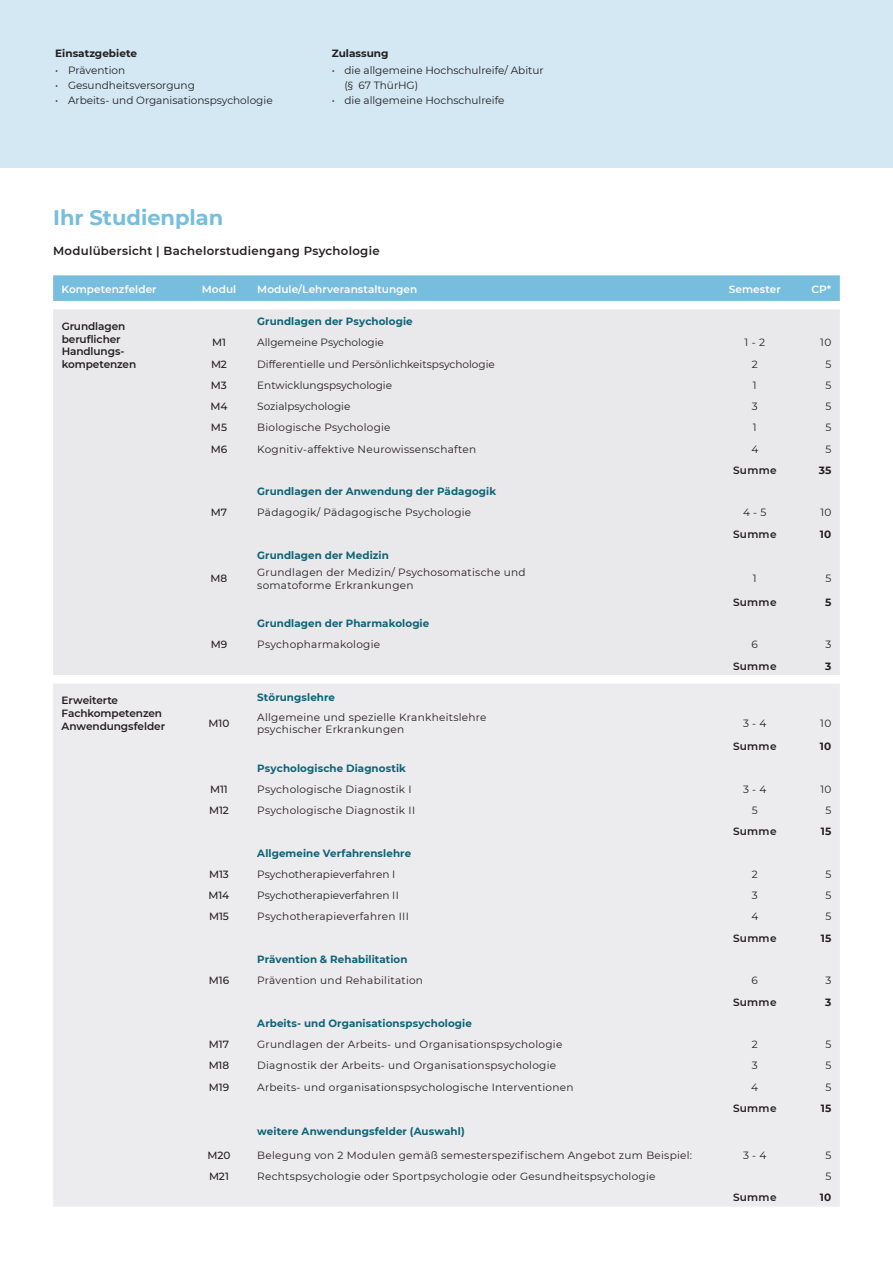
<style>
.page{position:relative;width:893px;height:1263px;background:#fff}
.page>*{position:absolute;margin:0;border:0;box-sizing:border-box;transform-origin:0 0}
.t1{font:700 21px "Montserrat";color:#76bdde}
.t2{font:600 11.7px "Montserrat";letter-spacing:.025em;color:#231f20}
.t3{font:10.5px/12.6px "Montserrat";letter-spacing:.025em;color:#231f20}
.t4{font:10.5px/15px "Montserrat";color:#231f20}
.t5{font:700 10.5px "Montserrat";letter-spacing:.01em;color:#0d6476}
.t6{font:600 10.5px/12.6px "Montserrat";letter-spacing:-.005em;color:#231f20}
.t7{font:600 10.5px "Montserrat";letter-spacing:.005em;color:#fff}
.t8{font:500 10.5px "Montserrat";letter-spacing:-.005em;color:#231f20}
.t9{font:700 10.5px "Montserrat";color:#231f20}
</style>
<div class="page">
<div style="left:0;top:0;width:893px;height:167px;background:#d3e8f3"></div>
<svg style="left:53px;top:275px;width:787px;height:26px;background:#78bede"></svg>
<div style="left:53px;top:309px;width:787px;height:366px;background:#e9e8eb"></div>
<div style="left:53px;top:684px;width:787px;height:523px;background:#ecebee"></div>
<p class="t9" style="left:55px;top:46px;width:83px">Einsatzgebiete</p>
<p class="t4" style="left:55px;top:62px;width:72px">• Prävention</p>
<p class="t4" style="left:55px;top:77px;width:141px">• Gesundheitsversorgung</p>
<p class="t4" style="left:55px;top:92px;width:219px">• Arbeits- und Organisationspsychologie</p>
<p class="t9" style="left:332px;top:46px;width:58px">Zulassung</p>
<p class="t4" style="left:344px;top:62px;width:201px;text-indent:-13px">• die allgemeine Hochschulreife/ Abitur (§ 67 ThürHG)</p>
<p class="t4" style="left:332px;top:92px;width:174px">• die allgemeine Hochschulreife</p>
<h1 class="t1" style="left:53px;top:202px;width:172px">Ihr Studienplan</h1>
<p class="t2" style="left:53px;top:243px;width:328px">Modulübersicht | Bachelorstudiengang Psychologie</p>
<p class="t7" style="left:62px;top:282px;width:97px">Kompetenzfelder</p>
<p class="t7" style="left:202px;top:282px;width:36px">Modul</p>
<p class="t7" style="left:257px;top:282px;width:162px">Module/Lehrveranstaltungen</p>
<p class="t7" style="left:729px;top:282px;width:54px">Semester</p>
<p class="t7" style="left:811px;top:282px;width:21px">CP*</p>
<p class="t6" style="left:62px;top:320px;width:76px">Grundlagen beruflicher<br>Handlungs&shy;kompetenzen</p>
<p class="t5" style="left:257px;top:314px;width:157px">Grundlagen der Psychologie</p>
<p class="t8" style="left:212px;top:335px;width:15px">M1</p>
<p class="t4" style="left:257px;top:335px;width:128px">Allgemeine Psychologie</p>
<p class="t3" style="left:745px;top:336px;width:22px">1 - 2</p>
<p class="t3" style="left:820px;top:336px;width:13px">10</p>
<p class="t8" style="left:211px;top:357px;width:17px">M2</p>
<p class="t4" style="left:257px;top:356px;width:239px">Differentielle und Persönlichkeitspsychologie</p>
<p class="t3" style="left:752px;top:357px;width:7px">2</p>
<p class="t3" style="left:825px;top:357px;width:7px">5</p>
<p class="t8" style="left:211px;top:378px;width:17px">M3</p>
<p class="t4" style="left:257px;top:377px;width:136px">Entwicklungspsychologie</p>
<p class="t3" style="left:753px;top:378px;width:5px">1</p>
<p class="t3" style="left:825px;top:378px;width:7px">5</p>
<p class="t8" style="left:211px;top:399px;width:18px">M4</p>
<p class="t4" style="left:257px;top:399px;width:95px">Sozialpsychologie</p>
<p class="t3" style="left:752px;top:400px;width:7px">3</p>
<p class="t3" style="left:825px;top:400px;width:7px">5</p>
<p class="t8" style="left:211px;top:420px;width:18px">M5</p>
<p class="t3" style="left:257px;top:421px;width:135px">Biologische Psychologie</p>
<p class="t3" style="left:753px;top:421px;width:5px">1</p>
<p class="t3" style="left:825px;top:421px;width:7px">5</p>
<p class="t8" style="left:211px;top:442px;width:18px">M6</p>
<p class="t3" style="left:257px;top:442px;width:220px">Kognitiv-affektive Neurowissenschaften</p>
<p class="t3" style="left:751px;top:442px;width:8px">4</p>
<p class="t3" style="left:825px;top:442px;width:7px">5</p>
<p class="t6" style="left:733px;top:463px;width:45px">Summe</p>
<p class="t9" style="left:819px;top:463px;width:14px">35</p>
<p class="t5" style="left:257px;top:484px;width:240px">Grundlagen der Anwendung der Pädagogik</p>
<p class="t8" style="left:211px;top:505px;width:18px">M7</p>
<p class="t3" style="left:257px;top:506px;width:215px">Pädagogik/ Pädagogische Psychologie</p>
<p class="t3" style="left:743px;top:506px;width:25px">4 - 5</p>
<p class="t3" style="left:820px;top:506px;width:13px">10</p>
<p class="t6" style="left:733px;top:527px;width:45px">Summe</p>
<p class="t9" style="left:820px;top:526px;width:13px">10</p>
<p class="t5" style="left:257px;top:548px;width:133px">Grundlagen der Medizin</p>
<p class="t8" style="left:211px;top:571px;width:18px">M8</p>
<p class="t3" style="left:257px;top:566px;width:270px">Grundlagen der Medizin/ Psychosomatische und somatoforme Erkrankungen</p>
<p class="t3" style="left:753px;top:572px;width:5px">1</p>
<p class="t3" style="left:825px;top:572px;width:7px">5</p>
<p class="t6" style="left:733px;top:595px;width:45px">Summe</p>
<p class="t9" style="left:825px;top:594px;width:8px">5</p>
<p class="t5" style="left:257px;top:616px;width:173px">Grundlagen der Pharmakologie</p>
<p class="t8" style="left:211px;top:637px;width:18px">M9</p>
<p class="t3" style="left:257px;top:638px;width:124px">Psychopharmakologie</p>
<p class="t3" style="left:752px;top:638px;width:8px">6</p>
<p class="t3" style="left:825px;top:638px;width:7px">3</p>
<p class="t6" style="left:733px;top:659px;width:45px">Summe</p>
<p class="t9" style="left:825px;top:658px;width:8px">3</p>
<p class="t6" style="left:62px;top:694px;width:105px">Erweiterte<br>Fachkompetenzen<br>Anwendungsfelder</p>
<p class="t5" style="left:257px;top:690px;width:79px">Störungslehre</p>
<p class="t8" style="left:209px;top:716px;width:22px">M10</p>
<p class="t3" style="left:257px;top:710px;width:231px">Allgemeine und spezielle Krankheitslehre psychischer Erkrankungen</p>
<p class="t3" style="left:743px;top:716px;width:25px">3 - 4</p>
<p class="t3" style="left:820px;top:716px;width:13px">10</p>
<p class="t6" style="left:733px;top:740px;width:45px">Summe</p>
<p class="t9" style="left:820px;top:739px;width:13px">10</p>
<p class="t5" style="left:257px;top:760px;width:150px">Psychologische Diagnostik</p>
<p class="t8" style="left:210px;top:782px;width:19px">M11</p>
<p class="t3" style="left:257px;top:782px;width:156px">Psychologische Diagnostik I</p>
<p class="t3" style="left:743px;top:782px;width:25px">3 - 4</p>
<p class="t3" style="left:820px;top:782px;width:13px">10</p>
<p class="t8" style="left:209px;top:803px;width:21px">M12</p>
<p class="t3" style="left:257px;top:804px;width:159px">Psychologische Diagnostik II</p>
<p class="t3" style="left:752px;top:804px;width:7px">5</p>
<p class="t3" style="left:825px;top:804px;width:7px">5</p>
<p class="t6" style="left:733px;top:825px;width:45px">Summe</p>
<p class="t9" style="left:821px;top:824px;width:12px">15</p>
<p class="t5" style="left:257px;top:845px;width:156px">Allgemeine Verfahrenslehre</p>
<p class="t8" style="left:209px;top:867px;width:21px">M13</p>
<p class="t4" style="left:257px;top:866px;width:140px">Psychotherapieverfahren I</p>
<p class="t3" style="left:752px;top:867px;width:7px">2</p>
<p class="t3" style="left:825px;top:867px;width:7px">5</p>
<p class="t8" style="left:209px;top:888px;width:22px">M14</p>
<p class="t4" style="left:257px;top:888px;width:143px">Psychotherapieverfahren II</p>
<p class="t3" style="left:752px;top:889px;width:7px">3</p>
<p class="t3" style="left:825px;top:889px;width:7px">5</p>
<p class="t8" style="left:209px;top:909px;width:21px">M15</p>
<p class="t3" style="left:257px;top:910px;width:153px">Psychotherapieverfahren III</p>
<p class="t3" style="left:751px;top:910px;width:8px">4</p>
<p class="t3" style="left:825px;top:910px;width:7px">5</p>
<p class="t6" style="left:733px;top:931px;width:45px">Summe</p>
<p class="t9" style="left:821px;top:930px;width:12px">15</p>
<p class="t5" style="left:257px;top:952px;width:152px">Prävention &amp; Rehabilitation</p>
<p class="t8" style="left:209px;top:973px;width:22px">M16</p>
<p class="t3" style="left:257px;top:974px;width:167px">Prävention und Rehabilitation</p>
<p class="t3" style="left:752px;top:974px;width:8px">6</p>
<p class="t3" style="left:825px;top:974px;width:7px">3</p>
<p class="t6" style="left:733px;top:995px;width:45px">Summe</p>
<p class="t9" style="left:825px;top:994px;width:8px">3</p>
<p class="t5" style="left:257px;top:1015px;width:216px">Arbeits- und Organisationspsychologie</p>
<p class="t8" style="left:209px;top:1037px;width:22px">M17</p>
<p class="t3" style="left:257px;top:1038px;width:307px">Grundlagen der Arbeits- und Organisationspsychologie</p>
<p class="t3" style="left:752px;top:1038px;width:7px">2</p>
<p class="t3" style="left:825px;top:1038px;width:7px">5</p>
<p class="t8" style="left:209px;top:1058px;width:22px">M18</p>
<p class="t3" style="left:257px;top:1059px;width:300px">Diagnostik der Arbeits- und Organisationspsychologie</p>
<p class="t3" style="left:752px;top:1059px;width:7px">3</p>
<p class="t3" style="left:825px;top:1059px;width:7px">5</p>
<p class="t8" style="left:209px;top:1079px;width:22px">M19</p>
<p class="t3" style="left:257px;top:1080px;width:318px">Arbeits- und organisationspsychologische Interventionen</p>
<p class="t3" style="left:751px;top:1080px;width:8px">4</p>
<p class="t3" style="left:825px;top:1080px;width:7px">5</p>
<p class="t6" style="left:733px;top:1101px;width:45px">Summe</p>
<p class="t9" style="left:821px;top:1100px;width:12px">15</p>
<p class="t5" style="left:257px;top:1124px;width:209px">weitere Anwendungsfelder (Auswahl)</p>
<p class="t8" style="left:208px;top:1147px;width:24px">M20</p>
<p class="t3" style="left:257px;top:1148px;width:436px">Belegung von 2 Modulen gemäß semesterspezifischem Angebot zum Beispiel:</p>
<p class="t3" style="left:743px;top:1148px;width:25px">3 - 4</p>
<p class="t3" style="left:825px;top:1148px;width:7px">5</p>
<p class="t8" style="left:209px;top:1169px;width:21px">M21</p>
<p class="t3" style="left:257px;top:1169px;width:400px">Rechtspsychologie oder Sportpsychologie oder Gesundheitspsychologie</p>
<p class="t3" style="left:825px;top:1169px;width:7px">5</p>
<p class="t6" style="left:733px;top:1190px;width:45px">Summe</p>
<p class="t9" style="left:820px;top:1190px;width:13px">10</p>
</div>
